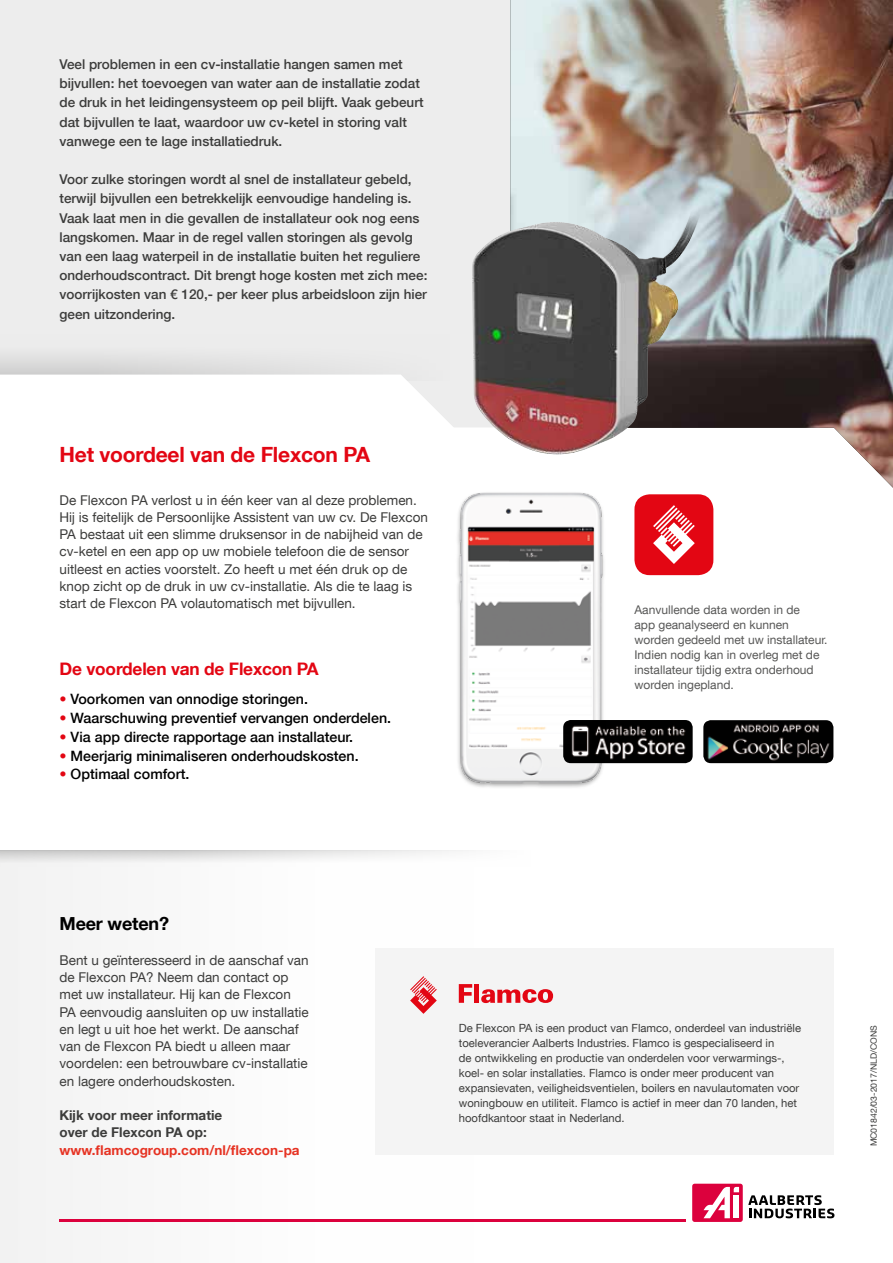
<style>
.page{position:relative;width:893px;height:1263px;background:#fff}
.page>*{position:absolute;margin:0;border:0;box-sizing:border-box;transform-origin:0 0}
.t1{font:700 21px "Helvetica Neue LT Com";letter-spacing:-.01em;color:#e30613}
.t2{font:700 18px "Helvetica Neue LT Com";letter-spacing:-.01em;color:#000}
.t3{font:700 17.25px "Helvetica Neue LT Com";letter-spacing:-.01em;color:#e30613}
.t4{font:500 14.25px "Helvetica Neue LT Com";color:#000}
.t5{font:500 13.5px/19.2px "Helvetica Neue LT Com";color:#3c3c3b}
.t6{font:13.5px/17.2px "Helvetica Neue LT Com";color:#3c3c3b}
.t7{font:700 13.5px/17.2px "Helvetica Neue LT Com";color:#3c3c3b}
.t8{font:700 13.5px "Helvetica Neue LT Com";color:#e63323}
.t9{font:12px/15px "Helvetica Neue LT Com";color:#575756}
.t10{font:11.25px/15px "Helvetica Neue LT Com";color:#3c3c3b}
.t11{font:8.7px "Helvetica Neue LT Com";color:#3c3c3b}
.s1{font-family:"Helvetica Neue LT Pro";color:#e30613}
</style>
<div class="page">
<div style="left:0;top:850px;width:474px;height:413px;background:#fafafa"></div>
<div style="left:0;top:0;width:510px;height:334px;background:#ededed"></div>
<svg style="left:0;top:334px;width:472px;height:41px;background:#e6e6e6"></svg>
<svg style="left:0;top:851px;width:409px;height:12px"></svg>
<svg style="left:402px;top:375px;width:70px;height:52px;fill:#ededed"></svg>
<svg style="left:748px;top:1195px;width:86px;height:23px"></svg>
<div style="left:692px;top:1184px;width:51px;height:38px;background:#dc013d;border-radius:3px"></div>
<svg style="left:703px;top:1187px;width:36px;height:31px"></svg>
<hr style="left:60px;top:1219px;width:626px;height:2px;background:#dc013d">
<img style="left:510px;top:0;width:383px;height:488px">
<img style="left:472px;top:190px;width:235px;height:264px">
<img style="left:457px;top:492px;width:148px;height:295px">
<img style="left:563px;top:720px;width:130px;height:43px">
<img style="left:703px;top:720px;width:130px;height:43px">
<div style="left:375px;top:948px;width:458px;height:206px;background:#f4f4f4"></div>
<svg style="left:459px;top:984px;width:13px;height:19px"></svg>
<div style="left:474px;top:984px;width:5px;height:19px;background:#e30613"></div>
<svg style="left:481px;top:989px;width:72px;height:14px"></svg>
<svg style="left:410px;top:976px;width:27px;height:38px"></svg>
<div style="left:634px;top:494px;width:79px;height:81px;background:#e30613;border-radius:15px"></div>
<svg style="left:653px;top:505px;width:42px;height:59px"></svg>
<p class="t5" style="left:60px;top:54px;width:366px">Veel problemen in een cv-installatie hangen samen met bijvullen: het toevoegen van water aan de installatie zodat de druk in het leidingensysteem op peil blijft. Vaak gebeurt dat bijvullen te laat, waardoor uw cv-ketel in storing valt vanwege een te lage installatiedruk.</p>
<p class="t5" style="left:60px;top:170px;width:369px">Voor zulke storingen wordt al snel de installateur gebeld, terwijl bijvullen een betrekkelijk eenvoudige handeling is.<br>Vaak laat men in die gevallen de installateur ook nog eens langskomen. Maar in de regel vallen storingen als gevolg van een laag waterpeil in de installatie buiten het reguliere onderhoudscontract. Dit brengt hoge kosten met zich mee: voorrijkosten van € 120,- per keer plus arbeidsloon zijn hier geen uitzondering.</p>
<h1 class="t1" style="left:60px;top:441px;width:312px">Het voordeel van de Flexcon PA</h1>
<p class="t6" style="left:60px;top:491px;width:370px">De Flexcon PA verlost u in één keer van al deze problemen.<br>Hij is feitelijk de Persoonlijke Assistent van uw cv. De Flexcon PA bestaat uit een slimme druksensor in de nabijheid van de cv-ketel en een app op uw mobiele telefoon die de sensor uitleest en acties voorstelt. Zo heeft u met één druk op de knop zicht op de druk in uw cv-installatie. Als die te laag is start de Flexcon PA volautomatisch met bijvullen.</p>
<p class="t3" style="left:60px;top:658px;width:261px">De voordelen van de Flexcon PA</p>
<p class="t4" style="left:60px;top:691px;width:250px"><span class="s1">•</span> Voorkomen van onnodige storingen.</p>
<p class="t4" style="left:60px;top:709px;width:333px"><span class="s1">•</span> Waarschuwing preventief vervangen onderdelen.</p>
<p class="t4" style="left:60px;top:728px;width:295px"><span class="s1">•</span> Via app directe rapportage aan installateur.</p>
<p class="t4" style="left:60px;top:747px;width:301px"><span class="s1">•</span> Meerjarig minimaliseren onderhoudskosten.</p>
<p class="t4" style="left:60px;top:766px;width:131px"><span class="s1">•</span> Optimaal comfort.</p>
<p class="t9" style="left:634px;top:602px;width:195px">Aanvullende data worden in de<br>app geanalyseerd en kunnen worden gedeeld met uw installateur.<br>Indien nodig kan in overleg met de installateur tijdig extra onderhoud worden ingepland.</p>
<h2 class="t2" style="left:60px;top:912px;width:111px">Meer weten?</h2>
<p class="t6" style="left:60px;top:951px;width:251px">Bent u geïnteresseerd in de aanschaf van de Flexcon PA? Neem dan contact op met uw installateur. Hij kan de Flexcon PA eenvoudig aansluiten op uw installatie en legt u uit hoe het werkt. De aanschaf van de Flexcon PA biedt u alleen maar voordelen: een betrouwbare cv-installatie en lagere onderhoudskosten.</p>
<p class="t7" style="left:60px;top:1106px;width:164px">Kijk voor meer informatie over de Flexcon PA op:</p>
<p class="t8" style="left:60px;top:1141px;width:242px">www.flamcogroup.com/nl/flexcon-pa</p>
<p class="t10" style="left:459px;top:1020px;width:344px">De Flexcon PA is een product van Flamco, onderdeel van industriële toeleverancier Aalberts Industries. Flamco is gespecialiseerd in<br>de ontwikkeling en productie van onderdelen voor verwarmings-, koel- en solar installaties. Flamco is onder meer producent van expansievaten, veiligheidsventielen, boilers en navulautomaten voor woningbouw en utiliteit. Flamco is actief in meer dan 70 landen, het hoofdkantoor staat in Nederland.</p>
<p class="t11" style="left:868px;top:1146px;width:123px;rotate:-90deg">MC01842/03-2017/NLD/CONS</p>
</div>
